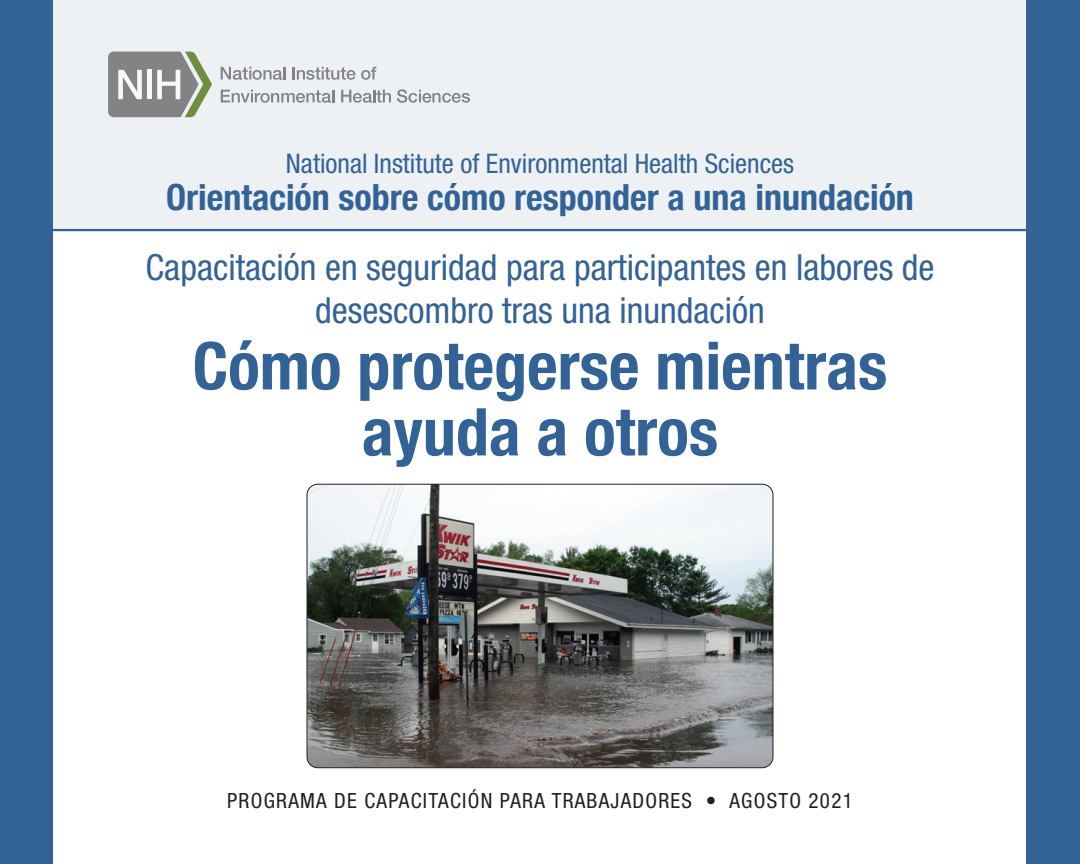
<style>
.page{position:relative;width:1080px;height:864px;background:#fff}
.page>*{position:absolute;margin:0;border:0;box-sizing:border-box;transform-origin:0 0}
.t1{font:700 condensed 66px/66px "Helvetica Neue";color:#336296;text-align:center}
.t2{font:condensed 36px/43.2px "Helvetica Neue LT Std";color:#336296;text-align:center}
.t3{font:700 condensed 36px "Helvetica Neue";color:#336296}
.t4{font:condensed 27px "Helvetica Neue LT Std";color:#336296}
.Cover_WETP{font:condensed 21px "Helvetica Neue LT Std";letter-spacing:.06em;color:#231f20}
</style>
<div class="page">
<div style="left:0;top:0;width:1080px;height:228px;background:#edf1f4"></div>
<hr style="left:0;top:229px;width:1080px;height:2px;background:#336296">
<img style="left:307px;top:484px;width:466px;height:284px">
<div style="left:307px;top:484px;width:466px;height:284px;border:1px solid #231f20;border-radius:11px"></div>
<div style="left:0;top:0;width:53px;height:864px;background:#336296"></div>
<div style="left:1026px;top:0;width:54px;height:864px;background:#336296"></div>
<svg style="left:108px;top:52px;width:104px;height:65px"></svg>
<svg style="left:221px;top:67px;width:64px;height:13px"></svg>
<svg style="left:292px;top:67px;width:84px;height:13px"></svg>
<svg style="left:221px;top:90px;width:113px;height:13px"></svg>
<svg style="left:341px;top:90px;width:50px;height:13px"></svg>
<svg style="left:397px;top:89px;width:73px;height:14px"></svg>
<p class="t4" style="left:286px;top:147px;width:510px">National Institute of Environmental Health Sciences</p>
<p class="t3" style="left:166px;top:167px;width:749px">Orientación sobre cómo responder a una inundación</p>
<p class="t2" style="left:145px;top:246px;width:791px">Capacitación en seguridad para participantes en labores de desescombro tras una inundación</p>
<p class="t1" style="left:193px;top:328px;width:696px">Cómo protegerse mientras ayuda a otros</p>
<p class="Cover_WETP" style="left:227px;top:788px;width:627px">PROGRAMA DE CAPACITACIÓN PARA TRABAJADORES • AGOSTO 2021</p>
</div>
